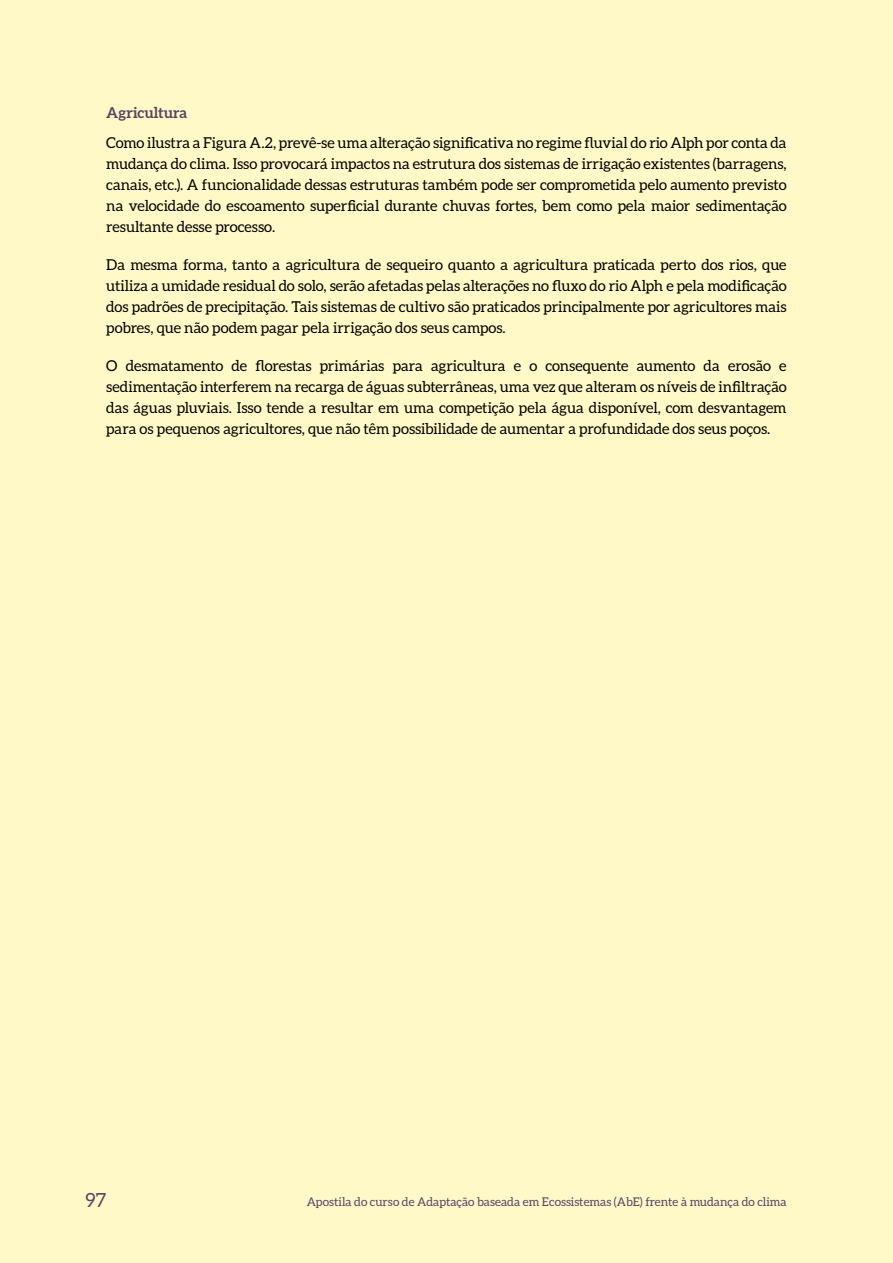
<style>
.page{position:relative;width:893px;height:1263px;background:#fff9c7}
.page>*{position:absolute;margin:0;border:0;box-sizing:border-box;transform-origin:0 0}
.t1{font:19.5px "Aleo";color:#5c4164}
.t2{font:15px/21px "Aleo";color:#000;text-align:justify}
.t3{font:700 15px "Aleo";color:#5c4164}
.t4{font:12px "Aleo";color:#5c4164}
</style>
<div class="page">
<p class="t3" style="left:106px;top:104px;width:83px">Agricultura</p>
<p class="t2" style="left:106px;top:133px;width:682px">Como ilustra a Figura A.2, prevê-se uma alteração significativa no regime fluvial do rio Alph por conta da mudança do clima. Isso provocará impactos na estrutura dos sistemas de irrigação existentes (barragens, canais, etc.). A funcionalidade dessas estruturas também pode ser comprometida pelo aumento previsto na velocidade do escoamento superficial durante chuvas fortes, bem como pela maior sedimentação resultante desse processo.</p>
<p class="t2" style="left:106px;top:255px;width:682px">Da mesma forma, tanto a agricultura de sequeiro quanto a agricultura praticada perto dos rios, que utiliza a umidade residual do solo, serão afetadas pelas alterações no fluxo do rio Alph e pela modificação dos padrões de precipitação. Tais sistemas de cultivo são praticados principalmente por agricultores mais pobres, que não podem pagar pela irrigação dos seus campos.</p>
<p class="t2" style="left:106px;top:356px;width:682px">O desmatamento de florestas primárias para agricultura e o consequente aumento da erosão e sedimentação interferem na recarga de águas subterrâneas, uma vez que alteram os níveis de infiltração das águas pluviais. Isso tende a resultar em uma competição pela água disponível, com desvantagem para os pequenos agricultores, que não têm possibilidade de aumentar a profundidade dos seus poços.</p>
<h1 class="t1" style="left:86px;top:1189px;width:22px">97</h1>
<p class="t4" style="left:307px;top:1194px;width:481px">Apostila do curso de Adaptação baseada em Ecossistemas (AbE) frente à mudança do clima</p>
</div>
